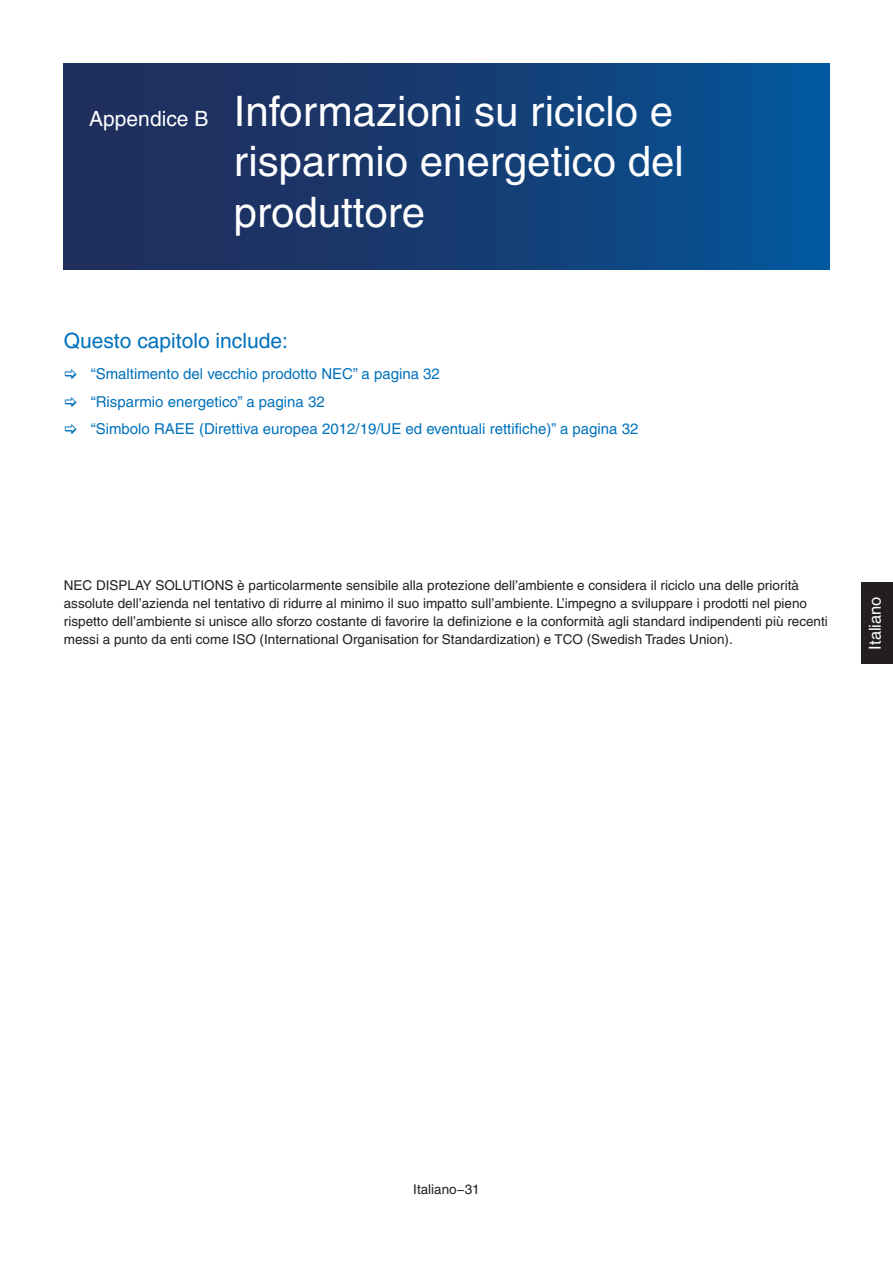
<style>
.page{position:relative;width:893px;height:1263px;background:#fff}
.page>*{position:absolute;margin:0;border:0;box-sizing:border-box;transform-origin:0 0}
.t1{font:42px/50.4px "Helvetica";color:#fff}
.Head_3{font:21px "Helvetica";color:#0072bc}
.t2{font:16.5px "Helvetica";color:#fff}
.t3{font:15px "Helvetica";color:#0072bc}
.Chapter_page_body_te{font:13.5px/18px "Helvetica";color:#231f20}
.s1{font-size:21px}
</style>
<div class="page">
<div style="left:861px;top:582px;width:32px;height:82px;background:#231f20"></div>
<div style="left:64px;top:64px;width:765px;height:205px;background:linear-gradient(to right,#242954,#055497)"></div>
<p class="t1" style="left:234px;top:86px;width:451px;text-indent:-145px"><span class="s1">Appendice B</span> Informazioni su riciclo e risparmio energetico del produttore</p>
<p class="Head_3" style="left:64px;top:328px;width:226px">Questo capitolo include:</p>
<p class="t3" style="left:91px;top:365px;width:351px">“Smaltimento del vecchio prodotto NEC” a pagina 32</p>
<p class="t3" style="left:91px;top:393px;width:236px">“Risparmio energetico” a pagina 32</p>
<p class="t3" style="left:91px;top:420px;width:549px">“Simbolo RAEE (Direttiva europea 2012/19/UE ed eventuali rettifiche)” a pagina 32</p>
<p class="Chapter_page_body_te" style="left:64px;top:576px;width:766px">NEC DISPLAY SOLUTIONS è particolarmente sensibile alla protezione dell’ambiente e considera il riciclo una delle priorità assolute dell’azienda nel tentativo di ridurre al minimo il suo impatto sull’ambiente. L’impegno a sviluppare i prodotti nel pieno rispetto dell’ambiente si unisce allo sforzo costante di favorire la definizione e la conformità agli standard indipendenti più recenti messi a punto da enti come ISO (International Organisation for Standardization) e TCO (Swedish Trades Union).</p>
<p class="t2" style="left:865px;top:650px;width:55px;rotate:-90deg">Italiano</p>
<p class="Chapter_page_body_te" style="left:413px;top:1180px;width:68px">Italiano−31</p>
</div>
